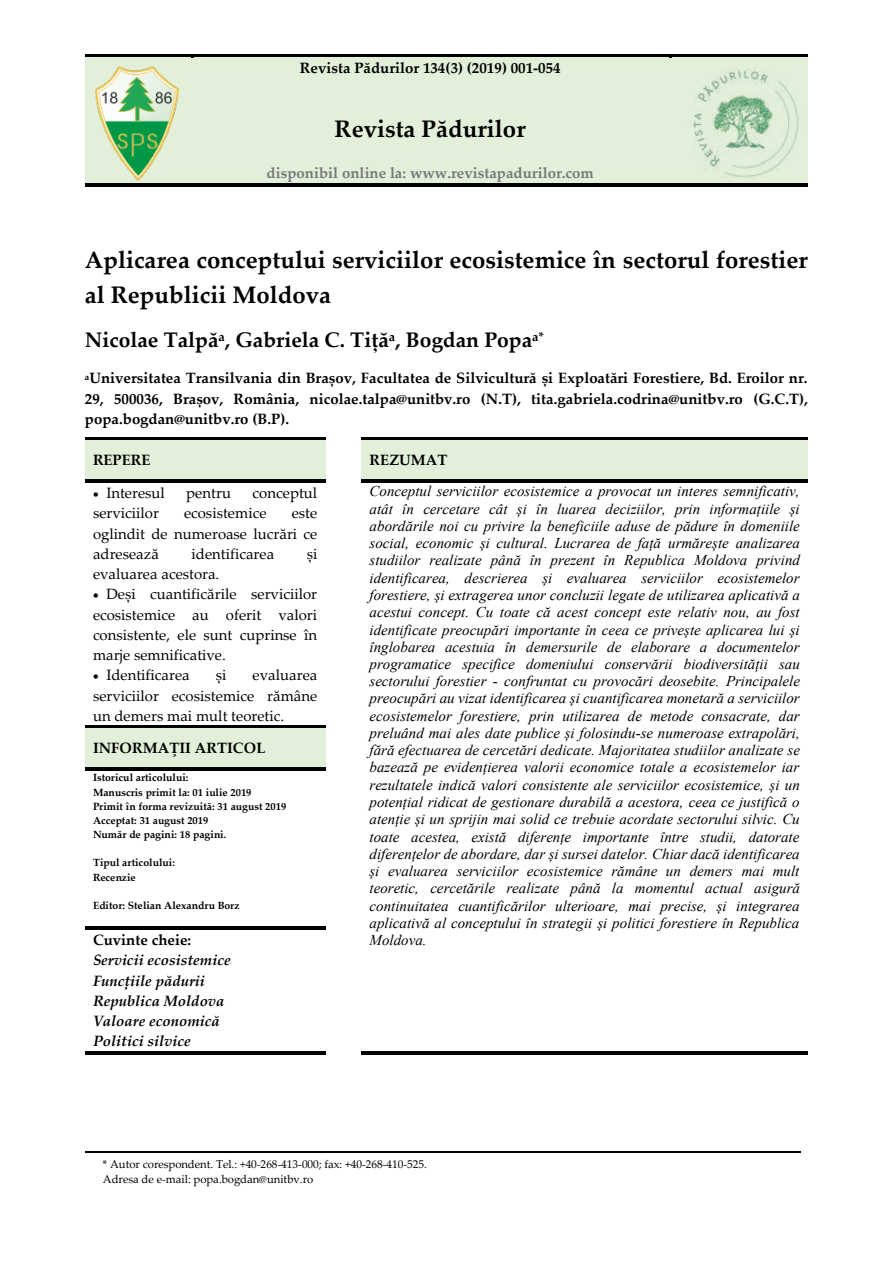
<style>
.page{position:relative;width:893px;height:1263px;background:#fff}
.page>*{position:absolute;margin:0;border:0;box-sizing:border-box;transform-origin:0 0}
.t1{font:700 24px/35px "Palatino Linotype";color:#000}
.t2{font:700 21px "Palatino Linotype";color:#000}
.t3{font:italic 15px/17.2px "Times New Roman";color:#000;text-align:justify}
.t4{font:15px/20.2px "Palatino Linotype";color:#000;text-align:justify}
.t5{font:700 15px/20.2px "Palatino Linotype";color:#000;text-align:justify}
.t6{font:italic 700 15px/20.2px "Palatino Linotype";color:#000}
.t7{font:700 15px "Palatino Linotype";color:#77787b}
.t8{font:11.4px/15.1px "Palatino Linotype";color:#000}
.t9{font:700 10.5px/14.2px "Palatino Linotype";color:#000}
</style>
<div class="page">
<div style="left:85px;top:57px;width:106px;height:127px;background:#e2efd9"></div>
<div style="left:191px;top:57px;width:478px;height:22px;background:#e2efd9"></div>
<div style="left:670px;top:57px;width:138px;height:22px;background:#e2efd9"></div>
<hr style="left:85px;top:54px;width:106px;height:3px;background:#000">
<svg style="left:191px;top:54px;width:4px;height:4px"></svg>
<hr style="left:195px;top:54px;width:474px;height:3px;background:#000">
<svg style="left:669px;top:54px;width:4px;height:4px"></svg>
<hr style="left:673px;top:54px;width:135px;height:3px;background:#000">
<div style="left:191px;top:79px;width:478px;height:105px;background:#e2efd9"></div>
<div style="left:670px;top:79px;width:138px;height:105px;background:#e2efd9"></div>
<hr style="left:85px;top:184px;width:106px;height:3px;background:#000">
<svg style="left:191px;top:184px;width:4px;height:3px"></svg>
<hr style="left:195px;top:184px;width:474px;height:3px;background:#000">
<svg style="left:669px;top:184px;width:4px;height:3px"></svg>
<hr style="left:673px;top:184px;width:135px;height:3px;background:#000">
<hr style="left:85px;top:1151px;width:715px;height:2px;background:#000">
<img style="left:96px;top:66px;width:83px;height:114px">
<img style="left:677px;top:68px;width:131px;height:116px">
<div style="left:85px;top:441px;width:241px;height:38px;background:#e2efd9"></div>
<div style="left:361px;top:441px;width:447px;height:38px;background:#e2efd9"></div>
<svg style="left:85px;top:437px;width:241px;height:4px"></svg>
<svg style="left:361px;top:437px;width:447px;height:4px;background:#383b36"></svg>
<hr style="left:85px;top:479px;width:241px;height:3px;background:#000">
<hr style="left:361px;top:479px;width:447px;height:3px;background:#000">
<div style="left:85px;top:729px;width:241px;height:38px;background:#e2efd9"></div>
<hr style="left:85px;top:725px;width:241px;height:3px;background:#000">
<hr style="left:85px;top:728px;width:241px;height:1px;background:#e2efd9">
<hr style="left:85px;top:767px;width:241px;height:3px;background:#000">
<hr style="left:85px;top:926px;width:241px;height:3px;background:#000">
<hr style="left:85px;top:1051px;width:241px;height:3px;background:#000">
<hr style="left:361px;top:1051px;width:447px;height:3px;background:#000">
<p class="t5" style="left:300px;top:57px;width:262px">Revista Pădurilor 134(3) (2019) 001-054</p>
<h1 class="t1" style="left:335px;top:111px;width:192px">Revista Pădurilor</h1>
<p class="t7" style="left:267px;top:162px;width:329px">disponibil online la: www.revistapadurilor.com</p>
<h1 class="t1" style="left:85px;top:242px;width:724px">Aplicarea conceptului serviciilor ecosistemice în sectorul forestier al Republicii Moldova</h1>
<h2 class="t2" style="left:85px;top:325px;width:461px">Nicolae Talpă<sup>a</sup>, Gabriela C. Tiță<sup>a</sup>, Bogdan Popa<sup>a*</sup></h2>
<p class="t5" style="left:85px;top:367px;width:724px"><sup>a</sup>Universitatea Transilvania din Brașov, Facultatea de Silvicultură și Exploatări Forestiere, Bd. Eroilor nr.<br>29, 500036, Brașov, România, nicolae.talpa@unitbv.ro (N.T), tita.gabriela.codrina@unitbv.ro (G.C.T), popa.bogdan@unitbv.ro (B.P).</p>
<p class="t5" style="left:93px;top:450px;width:59px">REPERE</p>
<p class="t5" style="left:370px;top:450px;width:79px">REZUMAT</p>
<p class="t4" style="left:93px;top:482px;width:73px">• Interesul</p>
<p class="t4" style="left:186px;top:482px;width:46px">pentru</p>
<p class="t4" style="left:252px;top:482px;width:66px">conceptul</p>
<p class="t4" style="left:93px;top:502px;width:67px">serviciilor</p>
<p class="t4" style="left:184px;top:502px;width:84px">ecosistemice</p>
<p class="t3" style="left:370px;top:482px;width:432px">Conceptul serviciilor ecosistemice a provocat un interes semnificativ, atât în cercetare cât și în luarea deciziilor, prin informațiile și abordările noi cu privire la beneficiile aduse de pădure în domeniile social, economic și cultural. Lucrarea de față urmărește analizarea studiilor realizate până în prezent în Republica Moldova privind identificarea, descrierea și evaluarea serviciilor ecosistemelor forestiere, și extragerea unor concluzii legate de utilizarea aplicativă a acestui concept. Cu toate că acest concept este relativ nou, au fost identificate preocupări importante în ceea ce privește aplicarea lui și înglobarea acestuia în demersurile de elaborare a documentelor programatice specifice domeniului conservării biodiversității sau sectorului forestier - confruntat cu provocări deosebite. Principalele preocupări au vizat identificarea și cuantificarea monetară a serviciilor ecosistemelor forestiere, prin utilizarea de metode consacrate, dar preluând mai ales date publice și folosindu-se numeroase extrapolări, fără efectuarea de cercetări dedicate. Majoritatea studiilor analizate se bazează pe evidențierea valorii economice totale a ecosistemelor iar rezultatele indică valori consistente ale serviciilor ecosistemice, și un potențial ridicat de gestionare durabilă a acestora, ceea ce justifică o atenție și un sprijin mai solid ce trebuie acordate sectorului silvic. Cu toate acestea, există diferențe importante între studii, datorate diferențelor de abordare, dar și sursei datelor. Chiar dacă identificarea și evaluarea serviciilor ecosistemice rămâne un demers mai mult teoretic, cercetările realizate până la momentul actual asigură continuitatea cuantificărilor ulterioare, mai precise, și integrarea aplicativă al conceptului în strategii și politici forestiere în Republica Moldova.</p>
<p class="t4" style="left:93px;top:502px;width:226px;text-indent:199px">este oglindit de numeroase lucrări ce adresează</p>
<p class="t4" style="left:192px;top:543px;width:84px">identificarea</p>
<p class="t4" style="left:307px;top:543px;width:12px">și</p>
<p class="t4" style="left:93px;top:563px;width:128px">evaluarea acestora.</p>
<p class="t4" style="left:93px;top:583px;width:226px">• Deși cuantificările serviciilor ecosistemice au oferit valori consistente, ele sunt cuprinse în marje semnificative.</p>
<p class="t4" style="left:93px;top:664px;width:98px">• Identificarea</p>
<p class="t4" style="left:216px;top:664px;width:12px">și</p>
<p class="t4" style="left:93px;top:664px;width:226px;text-indent:160px">evaluarea serviciilor ecosistemice rămâne un demers mai mult teoretic.</p>
<p class="t5" style="left:93px;top:737px;width:174px">INFORMAŢII ARTICOL</p>
<p class="t9" style="left:93px;top:770px;width:195px">Istoricul articolului:<br>Manuscris primit la: 01 iulie 2019<br>Primit în forma revizuită: 31 august 2019<br>Acceptat: 31 august 2019<br>Număr de pagini: 18 pagini.</p>
<p class="t9" style="left:93px;top:855px;width:83px">Tipul articolului:<br>Recenzie</p>
<p class="t9" style="left:93px;top:898px;width:148px">Editor: Stelian Alexandru Borz</p>
<p class="t5" style="left:93px;top:929px;width:100px">Cuvinte cheie:</p>
<p class="t6" style="left:93px;top:949px;width:139px">Servicii ecosistemice<br>Funcțiile pădurii<br>Republica Moldova<br>Valoare economică<br>Politici silvice</p>
<p class="t8" style="left:103px;top:1156px;width:325px">* Autor corespondent. Tel.: +40-268-413-000; fax: +40-268-410-525.<br>Adresa de e-mail: popa.bogdan@unitbv.ro</p>
</div>
